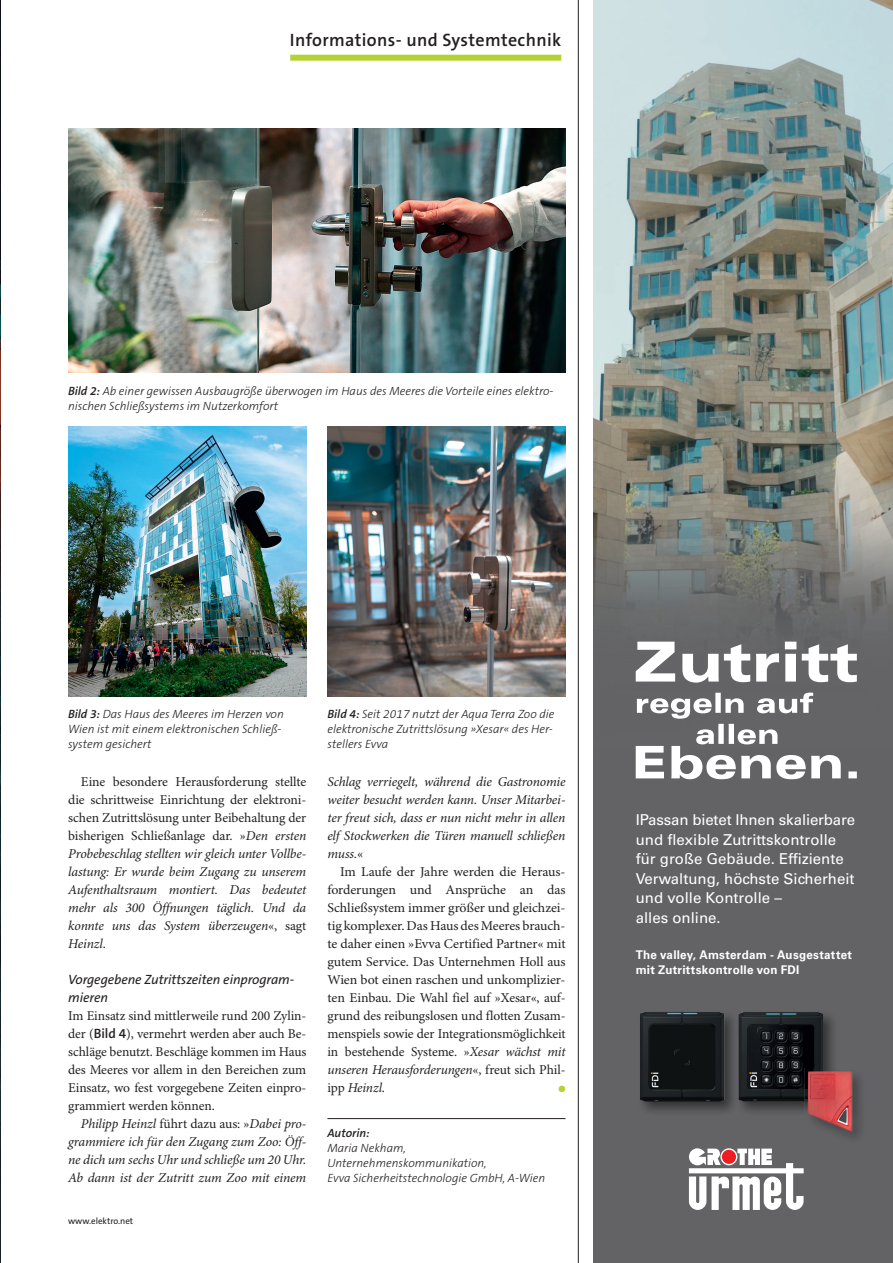
<style>
.page{position:relative;width:893px;height:1263px;background:#fff}
.page>*{position:absolute;margin:0;border:0;box-sizing:border-box;transform-origin:0 0}
.t1{font:600 18px "The Sans Os F";letter-spacing:.02em;color:#231f20}
.t2{font:15px/19.5px "Univers LT Std";color:#fff}
.t3{font:13.5px/18px "Minion Pro";letter-spacing:-.005em;color:#231f20;text-align:justify}
.t4{font:italic 13.5px/18px "Minion Pro";letter-spacing:-.01em;color:#231f20;text-align:justify}
.t5{font:italic 13.5px/18px "The Sans Os F";letter-spacing:-.005em;color:#231f20}
.t6{font:italic 300 12px/15px "The Sans Os F";color:#231f20}
.t7{font:700 12px/15px "Univers LT Std";letter-spacing:.02em;color:#fff}
.t8{font:italic 600 12px "The Sans Os F";color:#231f20}
.t9{font:9px "The Sans Os F";color:#231f20}
.t10{font:9px "Zapf Dingbats Std";color:#b3d234}
.s1{font-weight:600}
.s2{font-style:normal}
.s3{font-family:"The Sans Os F";font-weight:600}
.s4{font-style:italic}
</style>
<div class="page">
<img style="left:0;top:1px;width:1px;height:1261px">
<hr style="left:327px;top:1118px;width:239px;height:1px;background:#231f20">
<img style="left:68px;top:128px;width:498px;height:244px">
<img style="left:69px;top:426px;width:237px;height:270px">
<img style="left:328px;top:426px;width:238px;height:270px">
<div style="left:593px;top:539px;width:300px;height:724px;background:#636366"></div>
<img style="left:593px;top:0;width:300px;height:749px">
<img style="left:643px;top:1015px;width:91px;height:97px">
<img style="left:640px;top:1012px;width:84px;height:89px">
<img style="left:735px;top:1013px;width:5px;height:92px">
<img style="left:739px;top:1012px;width:84px;height:89px">
<img style="left:839px;top:1076px;width:21px;height:61px">
<img style="left:805px;top:1068px;width:18px;height:33px">
<img style="left:808px;top:1071px;width:44px;height:61px">
<svg style="left:636px;top:692px;width:221px;height:87px"></svg>
<svg style="left:636px;top:642px;width:221px;height:41px"></svg>
<svg style="left:689px;top:1148px;width:115px;height:62px"></svg>
<svg style="left:720px;top:1148px;width:17px;height:17px"></svg>
<div style="left:722px;top:1149px;width:14px;height:15px;background:#ee1d23;border-radius:50%"></div>
<hr style="left:578px;top:0;width:1px;height:1263px;background:#231f20">
<div style="left:290px;top:55px;width:271px;height:6px;background:#b3d234"></div>
<h1 class="t1" style="left:290px;top:29px;width:273px">Informations- und Systemtechnik</h1>
<p class="t6" style="left:68px;top:383px;width:486px"><span class="s1">Bild 2:</span> Ab einer gewissen Ausbaugröße überwogen im Haus des Meeres die Vorteile eines elektro&shy;nischen Schließsystems im Nutzerkomfort</p>
<p class="t6" style="left:68px;top:706px;width:217px"><span class="s1">Bild 3:</span> Das Haus des Meeres im Herzen von<br>Wien ist mit einem elektronischen Schließ&shy;system gesichert</p>
<p class="t6" style="left:327px;top:706px;width:228px"><span class="s1">Bild 4:</span> Seit 2017 nutzt der Aqua Terra Zoo die elektronische Zutrittslösung »Xesar« des Her&shy;stellers Evva</p>
<p class="t4" style="left:68px;top:773px;width:240px;text-indent:13px"><span class="s2">Eine besondere Herausforderung stellte die schrittweise Einrichtung der elektroni&shy;schen Zutrittslösung unter Beibehaltung der bisherigen Schließanlage dar. »</span>Den ersten Probebeschlag stellten wir gleich unter Vollbe&shy;lastung: Er wurde beim Zugang zu unserem Aufenthaltsraum montiert. Das bedeutet mehr als 300 Öffnungen täglich. Und da konnte uns das System überzeugen<span class="s2">«, sagt </span>Heinzl<span class="s2">.</span></p>
<p class="t5" style="left:68px;top:971px;width:227px">Vorgegebene Zutrittszeiten einprogram&shy;mieren</p>
<p class="t3" style="left:68px;top:1007px;width:240px">Im Einsatz sind mittlerweile rund 200 Zylin&shy;der (<span class="s3">Bild 4</span>), vermehrt werden aber auch Be&shy;schläge benutzt. Beschläge kommen im Haus des Meeres vor allem in den Bereichen zum Einsatz, wo fest vorgegebene Zeiten einpro&shy;grammiert werden können.</p>
<p class="t4" style="left:68px;top:1115px;width:240px;text-indent:13px">Philipp Heinzl <span class="s2">führt dazu aus: »</span>Dabei pro&shy;grammiere ich für den Zugang zum Zoo: Öff&shy;ne dich um sechs Uhr und schließe um 20 Uhr.<br>Ab dann ist der Zutritt zum Zoo mit einem</p>
<p class="t8" style="left:327px;top:1125px;width:44px">Autorin:</p>
<p class="t4" style="left:327px;top:773px;width:240px">Schlag verriegelt, während die Gastronomie weiter besucht werden kann. Unser Mitarbei&shy;ter freut sich, dass er nun nicht mehr in allen elf Stockwerken die Türen manuell schließen muss.<span class="s2">«</span></p>
<p class="t3" style="left:327px;top:863px;width:240px;text-indent:13px">Im Laufe der Jahre werden die Heraus&shy;forderungen und Ansprüche an das Schließsystem immer größer und gleichzei&shy;tig komplexer. Das Haus des Meeres brauch&shy;te daher einen »Evva Certified Partner« mit gutem Service. Das Unternehmen Holl aus Wien bot einen raschen und unkomplizier&shy;ten Einbau. Die Wahl fiel auf »Xesar«, auf&shy;grund des reibungslosen und flotten Zusam&shy;menspiels sowie der Integrationsmöglichkeit in bestehende Systeme. »<span class="s4">Xesar wächst mit unseren Herausforderungen</span>«, freut sich Phil&shy;ipp <span class="s4">Heinzl</span>.</p>
<p class="t10" style="left:558px;top:1085px;width:9px">●</p>
<p class="t6" style="left:327px;top:1141px;width:219px">Maria Nekham,<br>Unternehmenskommunikation,<br>Evva Sicherheitstechnologie GmbH, A-Wien</p>
<p class="t9" style="left:68px;top:1215px;width:67px">www.elektro.net</p>
<p class="t2" style="left:636px;top:810px;width:221px">IPassan bietet Ihnen skalierbare und flexible Zutrittskontrolle für große Gebäude. Effiziente<br>Verwaltung, höchste Sicherheit und volle Kontrolle –<br>alles online.</p>
<p class="t7" style="left:636px;top:947px;width:218px">The valley, Amsterdam - Ausgestattet mit Zutrittskontrolle von FDI</p>
</div>
